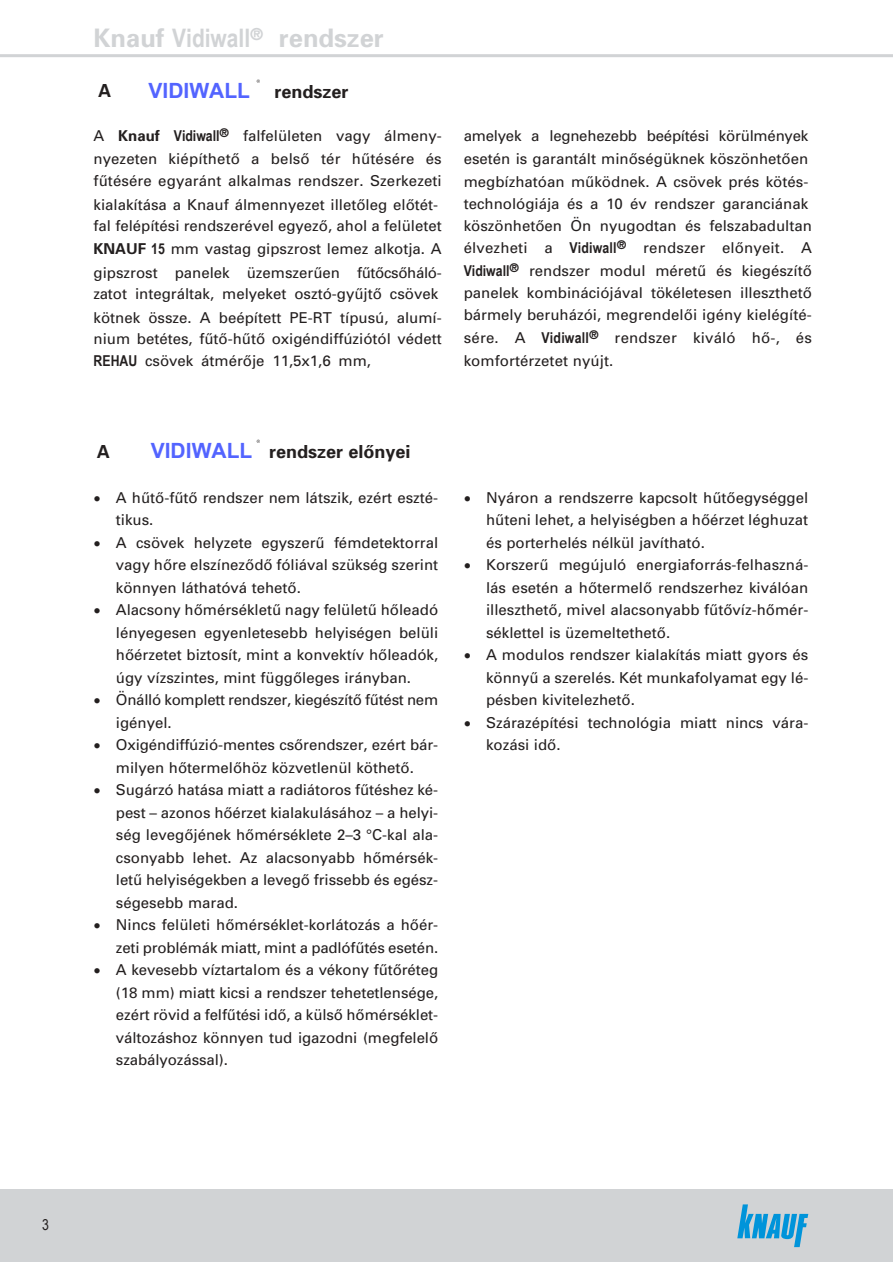
<style>
.page{position:relative;width:893px;height:1262px;background:#fff}
.page>*{position:absolute;margin:0;border:0;box-sizing:border-box;transform-origin:0 0}
.t1{font:25.5px "Univers Bold H";color:#d1d3d5}
.t2{font:700 21px "Arial";color:#5364ff}
.t3{font:18px "Univers Bold H";color:#231f1f}
.t4{font:15px/22.5px "Univers H";color:#231f1f;text-align:justify}
.t5{font:15px "Arial Narrow";color:#231f1f}
.s1{font-family:"Arial Narrow";font-weight:700}
.s2{font-family:"Univers Bold H"}
.s3{font-size:21px}
</style>
<div class="page">
<div style="left:0;top:1189px;width:892px;height:72px;background:#d1d3d5"></div>
<hr style="left:0;top:54px;width:892px;height:3px;background:#d1d3d5">
<svg style="left:737px;top:1204px;width:71px;height:43px"></svg>
<h1 class="t1" style="left:94px;top:29px;width:292px">Knauf <span class="s1">Vidiwall</span><sup>®</sup> rendszer</h1>
<p class="t3" style="left:98px;top:84px;width:14px">A</p>
<p class="t3" style="left:274px;top:85px;width:76px">rendszer</p>
<p class="t4" style="left:94px;top:126px;width:349px;line-height:23px">A <span class="s2">Knauf</span> <span class="s1">Vidiwall</span><sup>®</sup> falfelületen vagy álmeny&shy;nyezeten kiépíthetô a belsô tér hûtésére és fûtésére egyaránt alkalmas rendszer. Szerkezeti kialakítása a Knauf álmennyezet illetôleg elôtét-</p>
<p class="t4" style="left:94px;top:216px;width:349px;line-height:23.1px">fal felépítési rendszerével egyezô, ahol a felületet <span class="s2">KNAUF</span> <span class="s1">15</span> mm vastag gipszrost lemez alkotja. A gipszrost panelek üzemszerûen fûtôcsôháló-</p>
<p class="t4" style="left:94px;top:283px;width:349px;line-height:23.7px">zatot integráltak, melyeket osztó-gyûjtô csövek kötnek össze. A beépített PE-RT típusú, alumí-</p>
<p class="t4" style="left:94px;top:329px;width:349px">nium betétes, fûtô-hûtô oxigéndiffúziótól védett<br><span class="s1">REHAU</span> csövek átmérôje 11,5x1,6 mm,</p>
<h2 class="t2" style="left:148px;top:76px;width:103px">VIDIWALL</h2>
<p class="t4" style="left:463px;top:126px;width:346px;line-height:23px">amelyek a legnehezebb beépítési körülmények esetén is garantált minôségüknek köszönhetôen megbízhatóan mûködnek. A csövek prés kötés-</p>
<p class="t4" style="left:463px;top:194px;width:350px;text-align:left">technológiája és a 10 év rendszer garanciának köszönhetôen Ön nyugodtan és felszabadultan élvezheti a <span class="s1">Vidiwall</span><sup>®</sup> rendszer elônyeit. A <span class="s1">Vidiwall</span><sup>®</sup> rendszer modul méretû és kiegészítô panelek kombinációjával tökéletesen illeszthetô bármely beruházói, megrendelôi igény kielégíté&shy;sére. A <span class="s1">Vidiwall</span><sup>®</sup> rendszer kiváló hô-, és komfortérzetet nyújt.</p>
<h2 class="t2" style="left:151px;top:436px;width:103px">VIDIWALL</h2>
<p class="t3" style="left:269px;top:445px;width:143px">rendszer elônyei</p>
<p class="t4" style="left:116px;top:488px;width:324px;text-indent:-22px"><span class="s3">•</span> A hûtô-fûtô rendszer nem látszik, ezért eszté&shy;tikus.</p>
<p class="t4" style="left:116px;top:533px;width:324px;text-indent:-22px"><span class="s3">•</span> A csövek helyzete egyszerû fémdetektorral vagy hôre elszínezôdô fóliával szükség szerint könnyen láthatóvá tehetô.</p>
<p class="t4" style="left:116px;top:600px;width:324px;text-indent:-22px"><span class="s3">•</span> Alacsony hômérsékletû nagy felületû hôleadó lényegesen egyenletesebb helyiségen belüli hôérzetet biztosít, mint a konvektív hôleadók, úgy vízszintes, mint függôleges irányban.</p>
<p class="t4" style="left:116px;top:690px;width:324px;text-indent:-22px"><span class="s3">•</span> Önálló komplett rendszer, kiegészítô fûtést nem igényel.</p>
<p class="t4" style="left:94px;top:735px;width:346px;text-align:center"><span class="s3">•</span> Oxigéndiffúzió-mentes csôrendszer, ezért bár&shy;milyen hôtermelôhöz közvetlenül köthetô.</p>
<p class="t4" style="left:116px;top:780px;width:324px;text-indent:-22px"><span class="s3">•</span> Sugárzó hatása miatt a radiátoros fûtéshez ké&shy;pest – azonos hôérzet kialakulásához – a helyi&shy;ség levegôjének hômérséklete 2–3 °C-kal ala&shy;csonyabb lehet. Az alacsonyabb hômérsék&shy;letû helyiségekben a levegô frissebb és egész&shy;ségesebb marad.</p>
<p class="t4" style="left:94px;top:915px;width:346px;text-align:right"><span class="s3">•</span> Nincs felületi hômérséklet-korlátozás a hôér&shy;zeti problémák miatt, mint a padlófûtés esetén.</p>
<p class="t4" style="left:116px;top:960px;width:324px;text-indent:-22px"><span class="s3">•</span> A kevesebb víztartalom és a vékony fûtôréteg (18 mm) miatt kicsi a rendszer tehetetlensége, ezért rövid a felfûtési idô, a külsô hômérséklet&shy;változáshoz könnyen tud igazodni (megfelelô szabályozással).</p>
<p class="t3" style="left:97px;top:445px;width:14px">A</p>
<p class="t4" style="left:486px;top:488px;width:324px;text-indent:-22px"><span class="s3">•</span> Nyáron a rendszerre kapcsolt hûtôegységgel hûteni lehet, a helyiségben a hôérzet léghuzat és porterhelés nélkül javítható.</p>
<p class="t4" style="left:486px;top:555px;width:324px;text-indent:-22px"><span class="s3">•</span> Korszerû megújuló energiaforrás-felhaszná&shy;lás esetén a hôtermelô rendszerhez kiválóan illeszthetô, mivel alacsonyabb fûtôvíz-hômér&shy;séklettel is üzemeltethetô.</p>
<p class="t4" style="left:486px;top:645px;width:324px;text-indent:-22px"><span class="s3">•</span> A modulos rendszer kialakítás miatt gyors és könnyû a szerelés. Két munkafolyamat egy lé&shy;pésben kivitelezhetô.</p>
<p class="t4" style="left:486px;top:713px;width:324px;text-indent:-22px"><span class="s3">•</span> Szárazépítési technológia miatt nincs vára&shy;kozási idô.</p>
<p class="t5" style="left:42px;top:1213px;width:8px">3</p>
</div>
